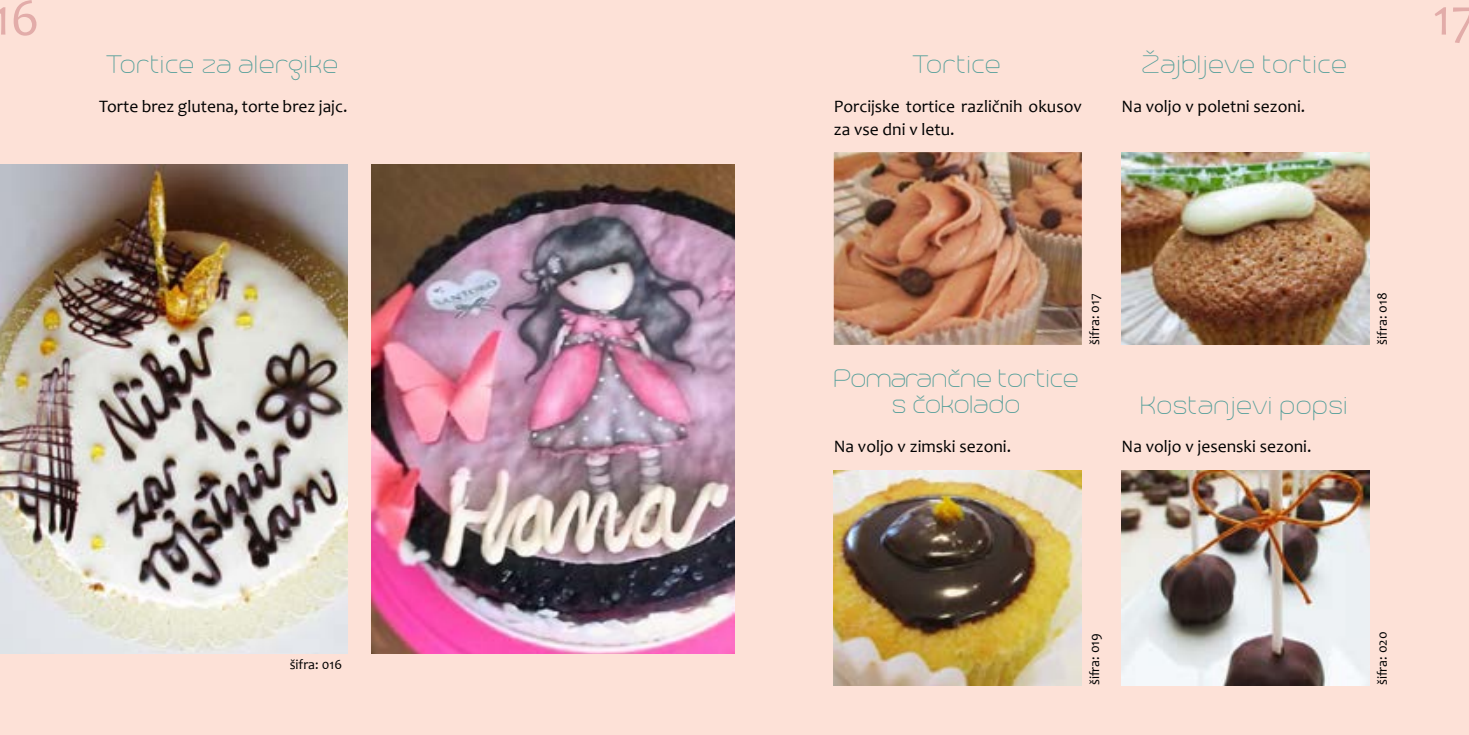
<style>
.page{position:relative;width:1469px;height:735px;background:#fff}
.page>*{position:absolute;margin:0;border:0;box-sizing:border-box;transform-origin:0 0}
.t1{font:52.5px "Candara";color:#e2aca9}
.t2{font:100 31.5px "Trench";letter-spacing:-.01em;color:#529e99}
.t3{font:100 31.5px/26.2px "Trench";letter-spacing:-.03em;color:#529e99;text-align:center}
.t4{font:17.5px/22.8px "Candara";color:#000}
.t5{font:14px "Candara";color:#000}
</style>
<div class="page">
<div style="left:0;top:0;width:1468px;height:734px;background:#fde1d7"></div>
<img style="left:0;top:165px;width:347px;height:488px">
<img style="left:833px;top:152px;width:248px;height:193px">
<img style="left:1121px;top:152px;width:248px;height:193px">
<img style="left:833px;top:470px;width:248px;height:215px">
<img style="left:1121px;top:470px;width:248px;height:215px">
<img style="left:371px;top:165px;width:363px;height:488px">
<h1 class="t1" style="left:11px;top:-15px;width:30px">6</h1>
<h1 class="t1" style="left:1432px;top:-15px;width:45px">17</h1>
<h2 class="t2" style="left:106px;top:50px;width:235px">Tortice za alergike</h2>
<p class="t4" style="left:99px;top:95px;width:250px">Torte brez glutena, torte brez jajc.</p>
<h2 class="t2" style="left:1142px;top:50px;width:208px">Žajbljeve tortice</h2>
<p class="t4" style="left:1121px;top:95px;width:185px">Na voljo v poletni sezoni.</p>
<h2 class="t2" style="left:912px;top:50px;width:92px">Tortice</h2>
<p class="t4" style="left:833px;top:95px;width:250px">Porcijske tortice različnih okusov za vse dni v letu.</p>
<p class="t5" style="left:290px;top:655px;width:54px">šifra: 016</p>
<h2 class="t3" style="left:835px;top:365px;width:247px">Pomarančne tortice s čokolado</h2>
<p class="t4" style="left:833px;top:434px;width:179px">Na voljo v zimski sezoni.</p>
<p class="t5" style="left:1085px;top:345px;width:53px;rotate:-90deg">šifra: 017</p>
<p class="t5" style="left:1373px;top:345px;width:54px;rotate:-90deg">šifra: 018</p>
<h2 class="t2" style="left:1141px;top:390px;width:210px">Kostanjevi popsi</h2>
<p class="t4" style="left:1121px;top:435px;width:191px">Na voljo v jesenski sezoni.</p>
<p class="t5" style="left:1085px;top:685px;width:54px;rotate:-90deg">šifra: 019</p>
<p class="t5" style="left:1373px;top:685px;width:55px;rotate:-90deg">šifra: 020</p>
</div>
